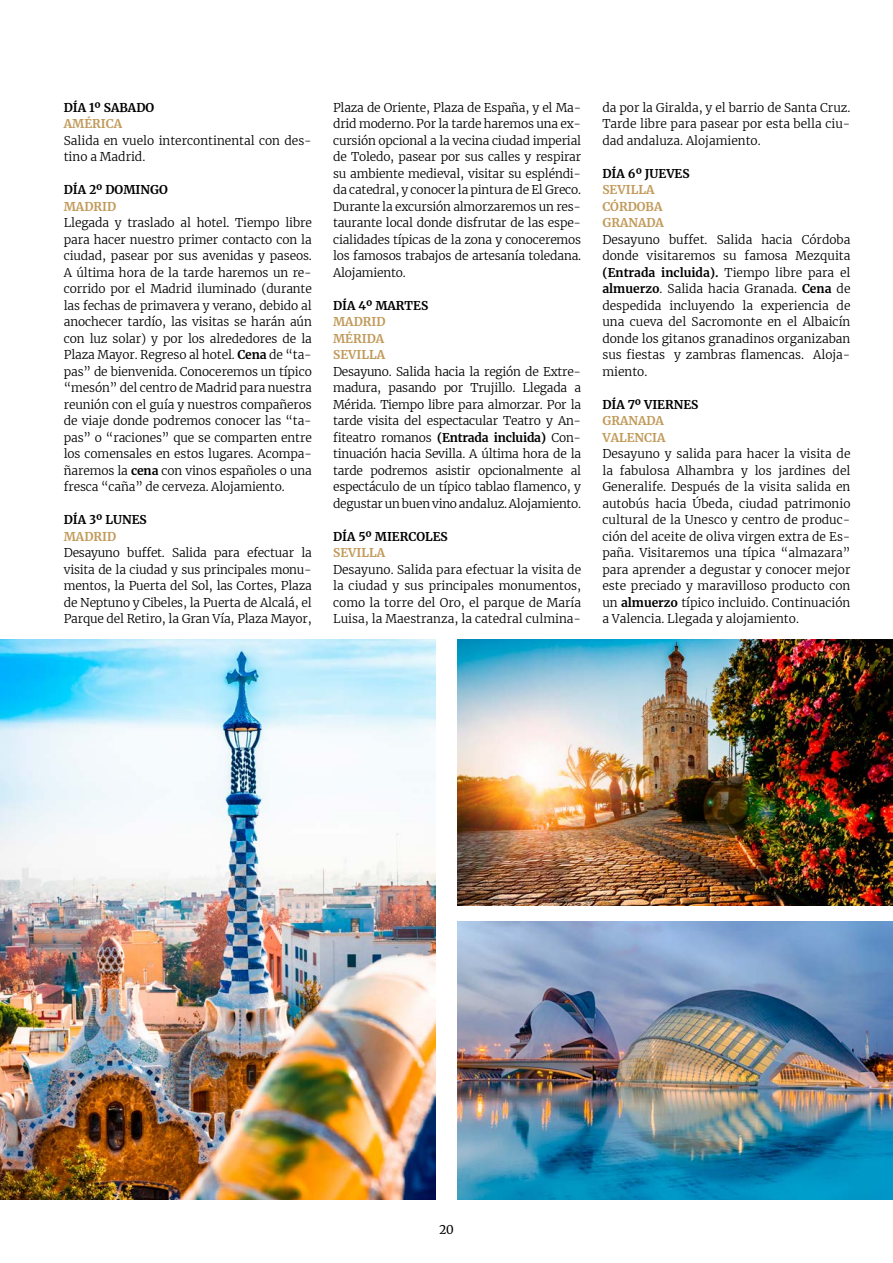
<style>
.page{position:relative;width:893px;height:1263px;background:#fff}
.page>*{position:absolute;margin:0;border:0;box-sizing:border-box;transform-origin:0 0}
.t1{font:300 12px/16.5px "Merriweather";color:#000;text-align:justify}
.t2{font:700 12px "Merriweather";color:#000}
.t3{font:700 12px/16.5px "Merriweather";color:#c19a5a}
.t4{font:12px "Merriweather";color:#000}
.s1{font-weight:700}
</style>
<div class="page">
<img style="left:457px;top:921px;width:436px;height:278px">
<img style="left:457px;top:640px;width:436px;height:265px">
<img style="left:0;top:640px;width:436px;height:559px">
<p class="t2" style="left:64px;top:99px;width:92px">DÍA 1º SABADO</p>
<p class="t3" style="left:64px;top:115px;width:60px">AMÉRICA</p>
<p class="t1" style="left:64px;top:132px;width:250px">Salida en vuelo intercontinental con des&shy;tino a Madrid.</p>
<p class="t2" style="left:64px;top:181px;width:106px">DÍA 2º DOMINGO</p>
<p class="t3" style="left:64px;top:198px;width:54px">MADRID</p>
<p class="t1" style="left:64px;top:214px;width:250px">Llegada y traslado al hotel. Tiempo libre para hacer nuestro primer contacto con la ciudad, pasear por sus avenidas y paseos.<br>A última hora de la tarde haremos un re&shy;corrido por el Madrid iluminado (durante las fechas de primavera y verano, debido al anochecer tardío, las visitas se harán aún con luz solar) y por los alrededores de la Plaza Mayor. Regreso al hotel. <span class="s1">Cena</span> de “ta&shy;pas” de bienvenida. Conoceremos un típico “mesón” del centro de Madrid para nuestra reunión con el guía y nuestros compañeros de viaje donde podremos conocer las “ta&shy;pas” o “raciones” que se comparten entre los comensales en estos lugares. Acompa&shy;ñaremos la <span class="s1">cena</span> con vinos españoles o una fresca “caña” de cerveza. Alojamiento.</p>
<p class="t2" style="left:64px;top:511px;width:85px">DÍA 3º LUNES</p>
<p class="t3" style="left:64px;top:528px;width:54px">MADRID</p>
<p class="t1" style="left:64px;top:544px;width:250px">Desayuno buffet. Salida para efectuar la visita de la ciudad y sus principales monu&shy;mentos, la Puerta del Sol, las Cortes, Plaza de Neptuno y Cibeles, la Puerta de Alcalá, el Parque del Retiro, la Gran Vía, Plaza Mayor,</p>
<p class="t1" style="left:333px;top:99px;width:250px">Plaza de Oriente, Plaza de España, y el Ma&shy;drid moderno. Por la tarde haremos una ex&shy;cursión opcional a la vecina ciudad imperial de Toledo, pasear por sus calles y respirar su ambiente medieval, visitar su espléndi&shy;da catedral, y conocer la pintura de El Greco.<br>Durante la excursión almorzaremos un res&shy;taurante local donde disfrutar de las espe&shy;cialidades típicas de la zona y conoceremos los famosos trabajos de artesanía toledana.<br>Alojamiento.</p>
<p class="t2" style="left:333px;top:297px;width:97px">DÍA 4º MARTES</p>
<p class="t3" style="left:333px;top:313px;width:54px;text-align:justify">MADRID MÉRIDA SEVILLA</p>
<p class="t1" style="left:333px;top:363px;width:250px">Desayuno. Salida hacia la región de Extre&shy;madura, pasando por Trujillo. Llegada a Mérida. Tiempo libre para almorzar. Por la tarde visita del espectacular Teatro y An&shy;fiteatro romanos <span class="s1">(Entrada incluida)</span> Con&shy;tinuación hacia Sevilla. A última hora de la tarde podremos asistir opcionalmente al espectáculo de un típico tablao flamenco, y degustar un buen vino andaluz. Alojamiento.</p>
<p class="t2" style="left:333px;top:528px;width:116px">DÍA 5º MIERCOLES</p>
<p class="t3" style="left:333px;top:544px;width:54px">SEVILLA</p>
<p class="t1" style="left:333px;top:561px;width:250px">Desayuno. Salida para efectuar la visita de la ciudad y sus principales monumentos, como la torre del Oro, el parque de María Luisa, la Maestranza, la catedral culmina-</p>
<p class="t1" style="left:602px;top:99px;width:250px">da por la Giralda, y el barrio de Santa Cruz.<br>Tarde libre para pasear por esta bella ciu&shy;dad andaluza. Alojamiento.</p>
<p class="t2" style="left:602px;top:165px;width:89px">DÍA 6º JUEVES</p>
<p class="t3" style="left:602px;top:181px;width:63px">SEVILLA<br>CÓRDOBA<br>GRANADA</p>
<p class="t1" style="left:602px;top:231px;width:250px">Desayuno buffet. Salida hacia Córdoba donde visitaremos su famosa Mezquita <span class="s1">(Entrada incluida).</span> Tiempo libre para el <span class="s1">almuerzo</span>. Salida hacia Granada. <span class="s1">Cena</span> de despedida incluyendo la experiencia de una cueva del Sacromonte en el Albaicín donde los gitanos granadinos organizaban sus fiestas y zambras flamencas. Aloja&shy;miento.</p>
<p class="t2" style="left:602px;top:396px;width:98px">DÍA 7º VIERNES</p>
<p class="t3" style="left:602px;top:412px;width:65px">GRANADA<br>VALENCIA</p>
<p class="t1" style="left:602px;top:445px;width:250px">Desayuno y salida para hacer la visita de la fabulosa Alhambra y los jardines del Generalife. Después de la visita salida en autobús hacia Úbeda, ciudad patrimonio cultural de la Unesco y centro de produc&shy;ción del aceite de oliva virgen extra de Es&shy;paña. Visitaremos una típica “almazara” para aprender a degustar y conocer mejor este preciado y maravilloso producto con un <span class="s1">almuerzo</span> típico incluido. Continuación a Valencia. Llegada y alojamiento.</p>
<p class="t4" style="left:439px;top:1221px;width:16px">20</p>
</div>
